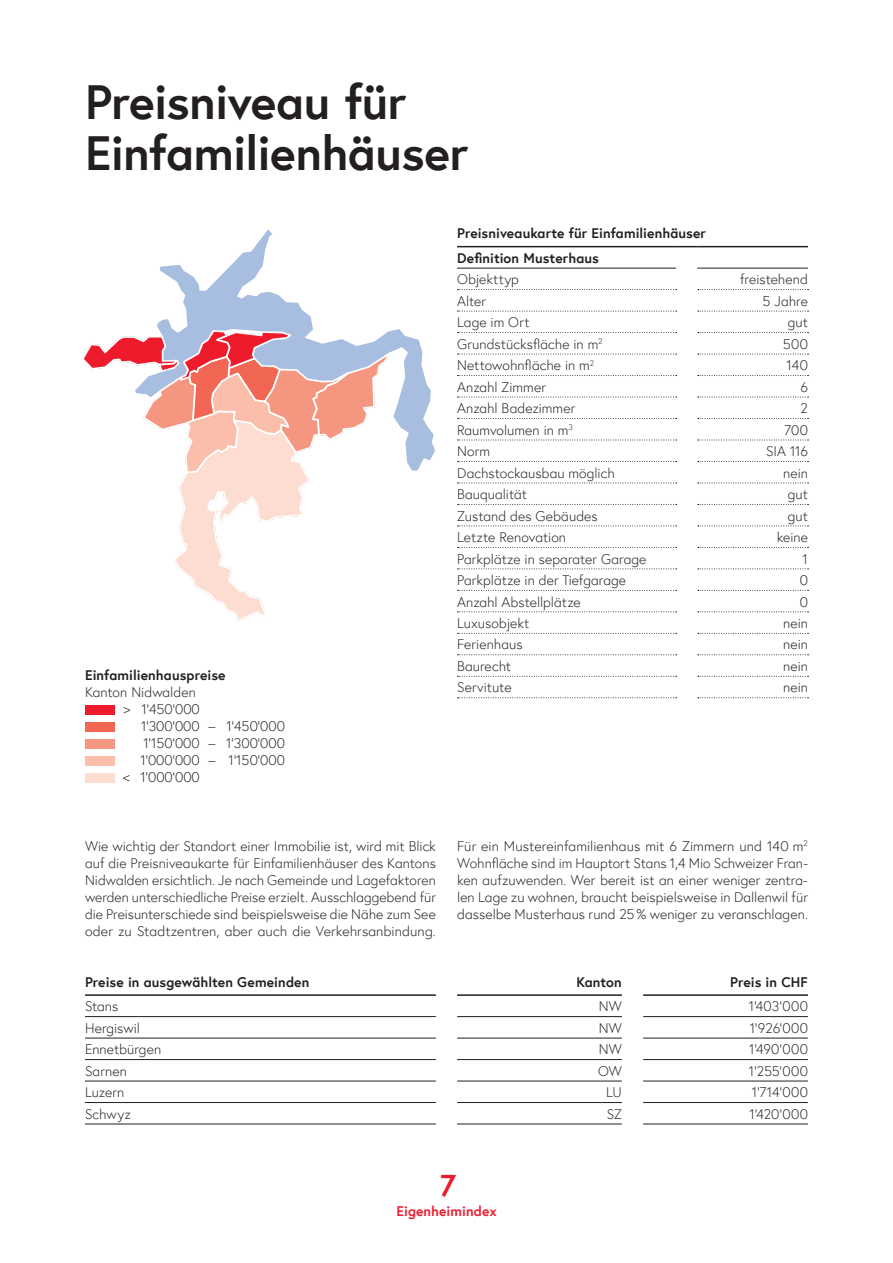
<style>
.page{position:relative;width:893px;height:1263px;background:#fff}
.page>*{position:absolute;margin:0;border:0;box-sizing:border-box;transform-origin:0 0}
.t1{font:48px/51px "Europa Bold Alt";letter-spacing:-.01em;color:#231f20}
.t2{font:30px "Europa Bold Alt";color:#ee1b2d}
.t3{font:13.8px/17px "Europa Light Alt";letter-spacing:.005em;color:#231f20;text-align:justify}
.t4{font:13.8px/24.6px "Europa Bold Alt";letter-spacing:.005em;color:#231f20}
.t5{font:13.8px "Europa Bold Alt";letter-spacing:.005em;color:#ee1b2d}
</style>
<div class="page">
<hr style="left:457px;top:994px;width:165px;height:2px;background:#231f20">
<hr style="left:643px;top:1016px;width:165px;height:1px;background:#231f20">
<hr style="left:85px;top:994px;width:351px;height:2px;background:#231f20">
<hr style="left:85px;top:1016px;width:351px;height:1px;background:#231f20">
<hr style="left:85px;top:1038px;width:351px;height:1px;background:#231f20">
<hr style="left:85px;top:1059px;width:351px;height:1px;background:#231f20">
<hr style="left:85px;top:1081px;width:351px;height:1px;background:#231f20">
<hr style="left:85px;top:1102px;width:351px;height:1px;background:#231f20">
<hr style="left:85px;top:1124px;width:351px;height:1px;background:#231f20">
<hr style="left:457px;top:1016px;width:165px;height:1px;background:#231f20">
<hr style="left:457px;top:1038px;width:165px;height:1px;background:#231f20">
<hr style="left:457px;top:1059px;width:165px;height:1px;background:#231f20">
<hr style="left:457px;top:1081px;width:165px;height:1px;background:#231f20">
<hr style="left:457px;top:1102px;width:165px;height:1px;background:#231f20">
<hr style="left:457px;top:1124px;width:165px;height:1px;background:#231f20">
<hr style="left:643px;top:1059px;width:165px;height:1px;background:#231f20">
<hr style="left:643px;top:1081px;width:165px;height:1px;background:#231f20">
<hr style="left:643px;top:1102px;width:165px;height:1px;background:#231f20">
<hr style="left:643px;top:1124px;width:165px;height:1px;background:#231f20">
<hr style="left:643px;top:994px;width:165px;height:2px;background:#231f20">
<hr style="left:643px;top:1038px;width:165px;height:1px;background:#231f20">
<hr style="left:457px;top:246px;width:219px;height:1px;background:#231f20">
<svg style="left:676px;top:246px;width:21px;height:1px"></svg>
<hr style="left:697px;top:246px;width:111px;height:1px;background:#231f20">
<hr style="left:457px;top:268px;width:219px;height:1px;background:#231f20">
<hr style="left:697px;top:268px;width:111px;height:1px;background:#231f20">
<svg style="left:698px;top:289px;width:110px;height:1px"></svg>
<svg style="left:698px;top:311px;width:110px;height:1px"></svg>
<svg style="left:698px;top:332px;width:110px;height:1px"></svg>
<svg style="left:698px;top:354px;width:110px;height:1px"></svg>
<svg style="left:698px;top:375px;width:110px;height:1px"></svg>
<svg style="left:698px;top:397px;width:110px;height:1px"></svg>
<svg style="left:698px;top:418px;width:110px;height:1px"></svg>
<svg style="left:698px;top:440px;width:110px;height:1px"></svg>
<svg style="left:698px;top:461px;width:110px;height:1px"></svg>
<svg style="left:698px;top:483px;width:110px;height:1px"></svg>
<svg style="left:698px;top:504px;width:110px;height:1px"></svg>
<svg style="left:698px;top:525px;width:110px;height:1px"></svg>
<svg style="left:698px;top:547px;width:110px;height:1px"></svg>
<svg style="left:698px;top:568px;width:110px;height:1px"></svg>
<svg style="left:698px;top:590px;width:110px;height:1px"></svg>
<svg style="left:698px;top:611px;width:110px;height:1px"></svg>
<svg style="left:698px;top:633px;width:110px;height:1px"></svg>
<svg style="left:698px;top:654px;width:110px;height:1px"></svg>
<svg style="left:698px;top:676px;width:110px;height:1px"></svg>
<svg style="left:698px;top:697px;width:110px;height:1px"></svg>
<svg style="left:457px;top:289px;width:220px;height:1px"></svg>
<svg style="left:457px;top:311px;width:220px;height:1px"></svg>
<svg style="left:457px;top:332px;width:220px;height:1px"></svg>
<svg style="left:457px;top:354px;width:220px;height:1px"></svg>
<svg style="left:457px;top:375px;width:220px;height:1px"></svg>
<svg style="left:457px;top:397px;width:220px;height:1px"></svg>
<svg style="left:457px;top:418px;width:220px;height:1px"></svg>
<svg style="left:457px;top:440px;width:220px;height:1px"></svg>
<svg style="left:457px;top:461px;width:220px;height:1px"></svg>
<svg style="left:457px;top:483px;width:220px;height:1px"></svg>
<svg style="left:457px;top:504px;width:220px;height:1px"></svg>
<svg style="left:457px;top:525px;width:220px;height:1px"></svg>
<svg style="left:457px;top:547px;width:220px;height:1px"></svg>
<svg style="left:457px;top:568px;width:220px;height:1px"></svg>
<svg style="left:457px;top:590px;width:220px;height:1px"></svg>
<svg style="left:457px;top:611px;width:220px;height:1px"></svg>
<svg style="left:457px;top:633px;width:220px;height:1px"></svg>
<svg style="left:457px;top:654px;width:220px;height:1px"></svg>
<svg style="left:457px;top:676px;width:220px;height:1px"></svg>
<svg style="left:457px;top:697px;width:220px;height:1px"></svg>
<svg style="left:157px;top:229px;width:278px;height:242px"></svg>
<svg style="left:82px;top:329px;width:312px;height:293px"></svg>
<div style="left:85px;top:705px;width:30px;height:9px;background:#ee1b2d"></div>
<div style="left:85px;top:722px;width:30px;height:9px;background:#f26654"></div>
<div style="left:85px;top:739px;width:30px;height:9px;background:#f59680"></div>
<div style="left:85px;top:756px;width:30px;height:9px;background:#fabeab"></div>
<div style="left:85px;top:773px;width:30px;height:9px;background:#fdddd1"></div>
<h1 class="t1" style="left:85px;top:75px;width:385px">Preisniveau für<br>Einfamilienhäuser</h1>
<p class="t4" style="left:85px;top:663px;width:142px">Einfamilienhauspreise</p>
<p class="t3" style="left:85px;top:684px;width:112px">Kanton Nidwalden</p>
<p class="t3" style="left:123px;top:701px;width:78px">&gt; 1'450'000</p>
<p class="t3" style="left:141px;top:718px;width:145px">1'300'000 – 1'450'000</p>
<p class="t3" style="left:143px;top:735px;width:143px">1‘150'000 – 1‘300'000</p>
<p class="t3" style="left:140px;top:752px;width:146px">1‘000'000 – 1‘150'000</p>
<p class="t3" style="left:123px;top:769px;width:78px">&lt; 1‘000'000</p>
<p class="t4" style="left:457px;top:221px;width:250px">Preisniveaukarte für Einfamilienhäuser<br>Definition Musterhaus</p>
<p class="t3" style="left:457px;top:271px;width:63px">Objekttyp</p>
<p class="t3" style="left:740px;top:271px;width:69px">freistehend</p>
<p class="t3" style="left:457px;top:292px;width:31px">Alter</p>
<p class="t3" style="left:763px;top:292px;width:47px">5 Jahre</p>
<p class="t3" style="left:457px;top:314px;width:74px">Lage im Ort</p>
<p class="t3" style="left:788px;top:314px;width:22px">gut</p>
<p class="t3" style="left:457px;top:335px;width:147px">Grundstücksfläche in m<sup>2</sup></p>
<p class="t3" style="left:783px;top:335px;width:26px">500</p>
<p class="t3" style="left:457px;top:357px;width:139px">Nettowohnfläche in m<sup>2</sup></p>
<p class="t3" style="left:787px;top:357px;width:23px">140</p>
<p class="t3" style="left:457px;top:378px;width:90px">Anzahl Zimmer</p>
<p class="t3" style="left:800px;top:378px;width:9px">6</p>
<p class="t3" style="left:457px;top:400px;width:120px">Anzahl Badezimmer</p>
<p class="t3" style="left:800px;top:400px;width:9px">2</p>
<p class="t3" style="left:457px;top:421px;width:117px">Raumvolumen in m<sup>3</sup></p>
<p class="t3" style="left:784px;top:421px;width:25px">700</p>
<p class="t3" style="left:457px;top:443px;width:35px">Norm</p>
<p class="t3" style="left:766px;top:443px;width:43px">SIA 116</p>
<p class="t3" style="left:457px;top:464px;width:159px">Dachstockausbau möglich</p>
<p class="t3" style="left:783px;top:464px;width:26px">nein</p>
<p class="t3" style="left:457px;top:486px;width:71px">Bauqualität</p>
<p class="t3" style="left:788px;top:486px;width:22px">gut</p>
<p class="t3" style="left:457px;top:507px;width:142px">Zustand des Gebäudes</p>
<p class="t3" style="left:788px;top:507px;width:22px">gut</p>
<p class="t3" style="left:457px;top:529px;width:110px">Letzte Renovation</p>
<p class="t3" style="left:777px;top:529px;width:33px">keine</p>
<p class="t3" style="left:457px;top:550px;width:191px">Parkplätze in separater Garage</p>
<p class="t3" style="left:802px;top:550px;width:7px">1</p>
<p class="t3" style="left:457px;top:572px;width:171px">Parkplätze in der Tiefgarage</p>
<p class="t3" style="left:800px;top:572px;width:10px">0</p>
<p class="t3" style="left:457px;top:593px;width:125px">Anzahl Abstellplätze</p>
<p class="t3" style="left:800px;top:593px;width:10px">0</p>
<p class="t3" style="left:457px;top:614px;width:74px">Luxusobjekt</p>
<p class="t3" style="left:783px;top:614px;width:26px">nein</p>
<p class="t3" style="left:457px;top:636px;width:67px">Ferienhaus</p>
<p class="t3" style="left:783px;top:636px;width:26px">nein</p>
<p class="t3" style="left:457px;top:657px;width:56px">Baurecht</p>
<p class="t3" style="left:783px;top:657px;width:26px">nein</p>
<p class="t3" style="left:457px;top:679px;width:56px">Servitute</p>
<p class="t3" style="left:783px;top:679px;width:26px">nein</p>
<p class="t3" style="left:85px;top:837px;width:352px">Wie wichtig der Standort einer Immobilie ist, wird mit Blick auf die Preisniveaukarte für Einfamilienhäuser des Kantons Nidwalden ersichtlich. Je nach Gemeinde und Lagefaktoren werden unterschiedliche Preise erzielt. Ausschlaggebend für die Preisunterschiede sind beispielsweise die Nähe zum See oder zu Stadtzentren, aber auch die Verkehrsanbindung.</p>
<p class="t3" style="left:457px;top:837px;width:352px">Für ein Mustereinfamilienhaus mit 6 Zimmern und 140 m<sup>2<br></sup>Wohnfläche sind im Hauptort Stans 1,4 Mio Schweizer Fran&shy;ken aufzuwenden. Wer bereit ist an einer weniger zentra&shy;len Lage zu wohnen, braucht beispielsweise in Dallenwil für dasselbe Musterhaus rund 25% weniger zu veranschlagen.</p>
<p class="t4" style="left:85px;top:969px;width:226px">Preise in ausgewählten Gemeinden</p>
<p class="t4" style="left:576px;top:969px;width:47px">Kanton</p>
<p class="t4" style="left:730px;top:969px;width:79px">Preis in CHF</p>
<p class="t3" style="left:85px;top:998px;width:35px">Stans</p>
<p class="t3" style="left:599px;top:998px;width:25px">NW</p>
<p class="t3" style="left:749px;top:998px;width:61px">1‘403‘000</p>
<p class="t3" style="left:85px;top:1019px;width:57px">Hergiswil</p>
<p class="t3" style="left:599px;top:1019px;width:25px">NW</p>
<p class="t3" style="left:750px;top:1019px;width:60px">1‘926‘000</p>
<p class="t3" style="left:85px;top:1041px;width:78px">Ennetbürgen</p>
<p class="t3" style="left:599px;top:1041px;width:25px">NW</p>
<p class="t3" style="left:749px;top:1041px;width:60px">1‘490‘000</p>
<p class="t3" style="left:85px;top:1062px;width:43px">Sarnen</p>
<p class="t3" style="left:598px;top:1062px;width:25px">OW</p>
<p class="t3" style="left:749px;top:1062px;width:61px">1‘255‘000</p>
<p class="t3" style="left:85px;top:1084px;width:41px">Luzern</p>
<p class="t3" style="left:606px;top:1084px;width:17px">LU</p>
<p class="t3" style="left:752px;top:1084px;width:58px">1‘714‘000</p>
<p class="t3" style="left:85px;top:1105px;width:47px">Schwyz</p>
<p class="t3" style="left:607px;top:1105px;width:17px">SZ</p>
<p class="t3" style="left:750px;top:1105px;width:60px">1‘420‘000</p>
<h2 class="t2" style="left:440px;top:1165px;width:17px">7</h2>
<p class="t5" style="left:397px;top:1202px;width:102px">Eigenheimindex</p>
</div>
